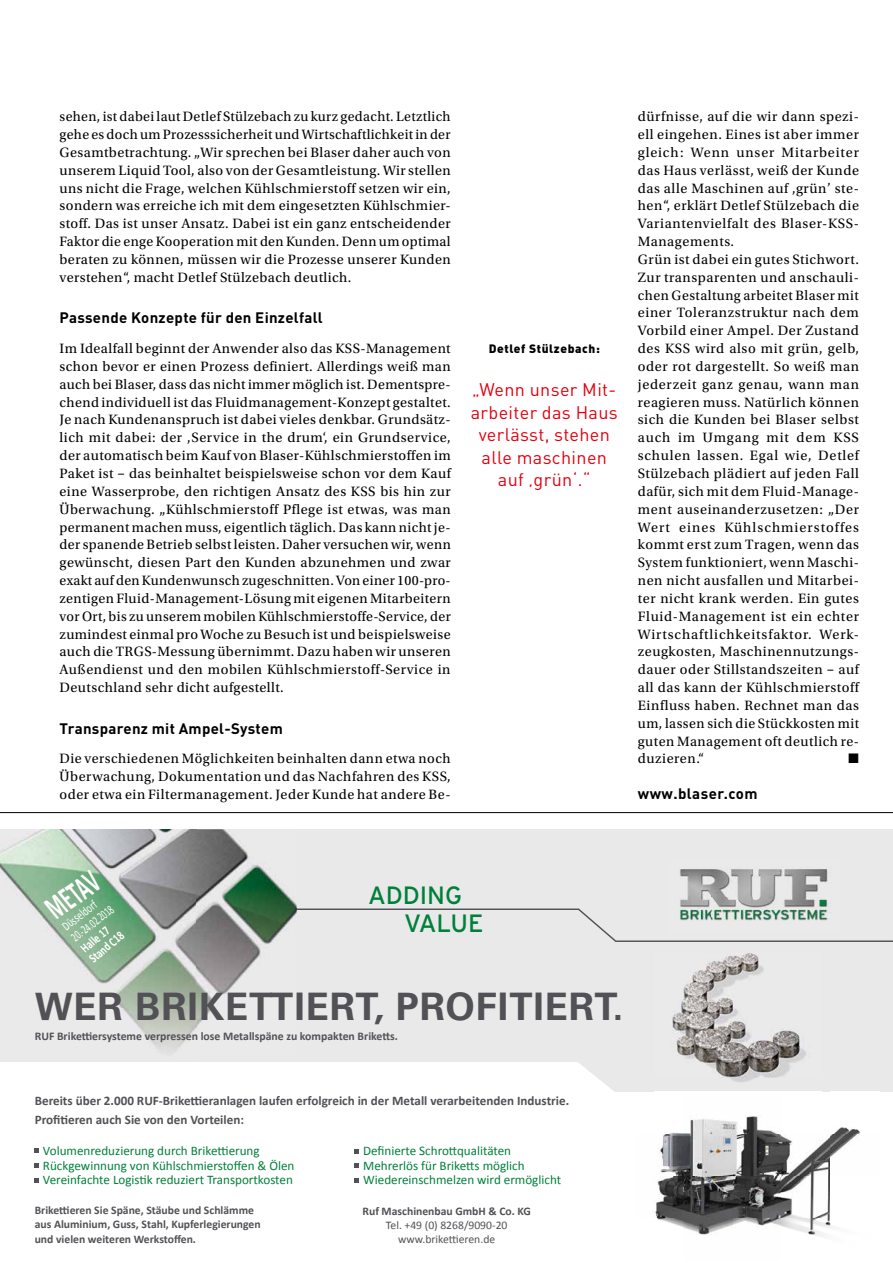
<style>
.page{position:relative;width:893px;height:1263px;background:#fff}
.page>*{position:absolute;margin:0;border:0;box-sizing:border-box;transform-origin:0 0}
.t1{font:700 37.8px "Univers LT Std";letter-spacing:.025em;color:#525156}
.t2{font:700 34.95px "Calibri";color:#fff;scale:.55 1}
.t3{font:25.05px "Interstate";color:#00803a}
.t4{font:18px/22.5px "DINOT";letter-spacing:.02em;color:#e3000f;text-align:center}
.t5{font:700 15px "DINOT";letter-spacing:.02em;color:#000}
.t6{font:14.25px/17.9px "Utopia Std";letter-spacing:.04em;color:#000;text-align:justify}
.t7{font:13.05px/14.5px "Calibri";color:#00803a}
.t8{font:700 13.05px/18.9px "Calibri";color:#525156}
.t9{font:700 13.05px "Calibri";color:#fff;scale:.75 1}
.t10{font:13.05px "Calibri";color:#fff;scale:.63 1}
.t11{font:13.05px "Calibri";color:#fff;scale:.7 1}
.t12{font:900 12px "DINOT";letter-spacing:.05em;color:#000}
.t13{font:700 11.7px/14.5px "Calibri";color:#525156}
.t14{font:11.7px/14px "Calibri";color:#525156;text-align:center}
.s1{font-family:"DINOT"}
</style>
<div class="page">
<div style="left:0;top:829px;width:893px;height:434px;background:#eae9ea"></div>
<img style="left:680px;top:869px;width:151px;height:39px">
<div style="left:0;top:1062px;width:893px;height:201px;background:#fff"></div>
<img style="left:636px;top:1079px;width:186px;height:13px">
<svg style="left:822px;top:1079px;width:8px;height:13px"></svg>
<img style="left:830px;top:1079px;width:49px;height:13px">
<img style="left:636px;top:1092px;width:48px;height:168px">
<img style="left:684px;top:1095px;width:98px;height:39px">
<div style="left:782px;top:1092px;width:97px;height:42px;background:#fff"></div>
<img style="left:684px;top:1134px;width:195px;height:126px">
<svg style="left:35px;top:1149px;width:4px;height:4px"></svg>
<svg style="left:35px;top:1163px;width:4px;height:4px"></svg>
<svg style="left:35px;top:1178px;width:4px;height:4px"></svg>
<svg style="left:355px;top:1149px;width:4px;height:4px"></svg>
<svg style="left:355px;top:1164px;width:4px;height:4px"></svg>
<svg style="left:355px;top:1178px;width:4px;height:4px"></svg>
<img style="left:655px;top:953px;width:167px;height:126px">
<img style="left:655px;top:1092px;width:167px;height:3px">
<img style="left:0;top:829px;width:297px;height:223px">
<svg style="left:296px;top:908px;width:597px;height:34px"></svg>
<hr style="left:0;top:812px;width:893px;height:1px;background:#000">
<p class="t6" style="left:60px;top:108px;width:393px">sehen, ist dabei laut Detlef Stülzebach zu kurz gedacht. Letztlich gehe es doch um Prozesssicherheit und Wirtschaftlichkeit in der Gesamtbetrachtung. „Wir sprechen bei Blaser daher auch von unserem Liquid Tool, also von der Gesamtleistung. Wir stellen uns nicht die Frage, welchen Kühlschmierstoff setzen wir ein, sondern was erreiche ich mit dem eingesetzten Kühlschmier&shy;stoff. Das ist unser Ansatz. Dabei ist ein ganz entscheidender Faktor die enge Kooperation mit den Kunden. Denn um optimal beraten zu können, müssen wir die Prozesse unserer Kunden verstehen“, macht Detlef Stülzebach deutlich.</p>
<p class="t5" style="left:60px;top:308px;width:265px">Passende Konzepte für den Einzelfall</p>
<p class="t6" style="left:60px;top:340px;width:393px">Im Idealfall beginnt der Anwender also das KSS-Management schon bevor er einen Prozess definiert. Allerdings weiß man auch bei Blaser, dass das nicht immer möglich ist. Dementspre&shy;chend individuell ist das Fluidmanagement-Konzept gestaltet.<br>Je nach Kundenanspruch ist dabei vieles denkbar. Grundsätz&shy;lich mit dabei: der ‚Service in the drum‘, ein Grundservice, der automatisch beim Kauf von Blaser-Kühlschmierstoffen im Paket ist <span class="s1">–</span> das beinhaltet beispielsweise schon vor dem Kauf eine Wasserprobe, den richtigen Ansatz des KSS bis hin zur Überwachung. „Kühlschmierstoff Pflege ist etwas, was man permanent machen muss, eigentlich täglich. Das kann nicht je&shy;der spanende Betrieb selbst leisten. Daher versuchen wir, wenn gewünscht, diesen Part den Kunden abzunehmen und zwar exakt auf den Kundenwunsch zugeschnitten. Von einer 100-pro&shy;zentigen Fluid-Management-Lösung mit eigenen Mitarbeitern vor Ort, bis zu unserem mobilen Kühlschmierstoffe-Service, der zumindest einmal pro Woche zu Besuch ist und beispielsweise auch die TRGS-Messung übernimmt. Dazu haben wir unseren Außendienst und den mobilen Kühlschmierstoff-Service in Deutschland sehr dicht aufgestellt.</p>
<p class="t5" style="left:60px;top:718px;width:225px">Transparenz mit Ampel-System</p>
<p class="t6" style="left:60px;top:750px;width:393px">Die verschiedenen Möglichkeiten beinhalten dann etwa noch Überwachung, Dokumentation und das Nachfahren des KSS, oder etwa ein Filtermanagement. Jeder Kunde hat andere Be-</p>
<p class="t12" style="left:489px;top:340px;width:113px">Detlef Stülzebach:</p>
<p class="t4" style="left:471px;top:378px;width:148px">„Wenn unser Mit&shy;arbeiter das Haus verlässt, stehen alle maschinen auf ‚grün‘.“</p>
<p class="t6" style="left:638px;top:108px;width:223px;text-align:left">dürfnisse, auf die wir dann spezi&shy;ell eingehen. Eines ist aber immer gleich: Wenn unser Mitarbeiter das Haus verlässt, weiß der Kunde das alle Maschinen auf ‚grün’ ste&shy;hen“, erklärt Detlef Stülzebach die<br>Variantenvielfalt des Blaser-KSS-<br>Managements.<br>Grün ist dabei ein gutes Stichwort.<br>Zur transparenten und anschauli&shy;chen Gestaltung arbeitet Blaser mit einer Toleranzstruktur nach dem<br>Vorbild einer Ampel. Der Zustand des KSS wird also mit grün, gelb, oder rot dargestellt. So weiß man jederzeit ganz genau, wann man reagieren muss. Natürlich können sich die Kunden bei Blaser selbst auch im Umgang mit dem KSS schulen lassen. Egal wie, Detlef<br>Stülzebach plädiert auf jeden Fall dafür, sich mit dem Fluid-Manage&shy;ment auseinanderzusetzen: „Der<br>Wert eines Kühlschmierstoffes kommt erst zum Tragen, wenn das<br>System funktioniert, wenn Maschi&shy;nen nicht ausfallen und Mitarbei&shy;ter nicht krank werden. Ein gutes<br>Fluid-Management ist ein echter<br>Wirtschaftlichkeitsfaktor. Werk&shy;zeugkosten, Maschinennutzungs&shy;dauer oder Stillstandszeiten <span class="s1">–</span> auf all das kann der Kühlschmierstoff<br>Einfluss haben. Rechnet man das um, lassen sich die Stückkosten mit guten Management oft deutlich re&shy;duzieren.“</p>
<p class="t5" style="left:638px;top:783px;width:121px">www.blaser.com</p>
<h2 class="t2" style="left:37px;top:892px;width:106px;rotate:-35deg">METAV</h2>
<p class="t11" style="left:59px;top:921px;width:59px;rotate:-37deg">Düsseldorf</p>
<p class="t10" style="left:68px;top:932px;width:81px;rotate:-38deg">20.-24.02.2018</p>
<p class="t9" style="left:77px;top:943px;width:45px;rotate:-39deg">Halle 17</p>
<p class="t9" style="left:86px;top:953px;width:56px;rotate:-40deg">Stand C18</p>
<h3 class="t3" style="left:368px;top:881px;width:96px">ADDING</h3>
<h3 class="t3" style="left:404px;top:909px;width:81px">VALUE</h3>
<h1 class="t1" style="left:35px;top:984px;width:590px">WER BRIKETTIERT, PROFITIERT.</h1>
<p class="t13" style="left:35px;top:1029px;width:365px">RUF Brikettiersysteme verpressen lose Metallspäne zu kompakten Briketts.</p>
<p class="t8" style="left:35px;top:1091px;width:536px">Bereits über 2.000 RUF-Brikettieranlagen laufen erfolgreich in der Metall verarbeitenden Industrie.<br>Profitieren auch Sie von den Vorteilen:</p>
<p class="t7" style="left:43px;top:1143px;width:253px">Volumenreduzierung durch Brikettierung<br>Rückgewinnung von Kühlschmierstoffen &amp; Ölen<br>Vereinfachte Logistik reduziert Transportkosten</p>
<p class="t7" style="left:363px;top:1144px;width:199px">Definierte Schrottqualitäten<br>Mehrerlös für Briketts möglich<br>Wiedereinschmelzen wird ermöglicht</p>
<p class="t13" style="left:35px;top:1203px;width:227px">Brikettieren Sie Späne, Stäube und Schlämme aus Aluminium, Guss, Stahl, Kupferlegierungen und vielen weiteren Werkstoffen.</p>
<p class="t13" style="left:363px;top:1204px;width:170px">Ruf Maschinenbau GmbH &amp; Co. KG</p>
<p class="t14" style="left:386px;top:1218px;width:123px">Tel. +49 (0) 8268/9090-20 www.brikettieren.de</p>
</div>
